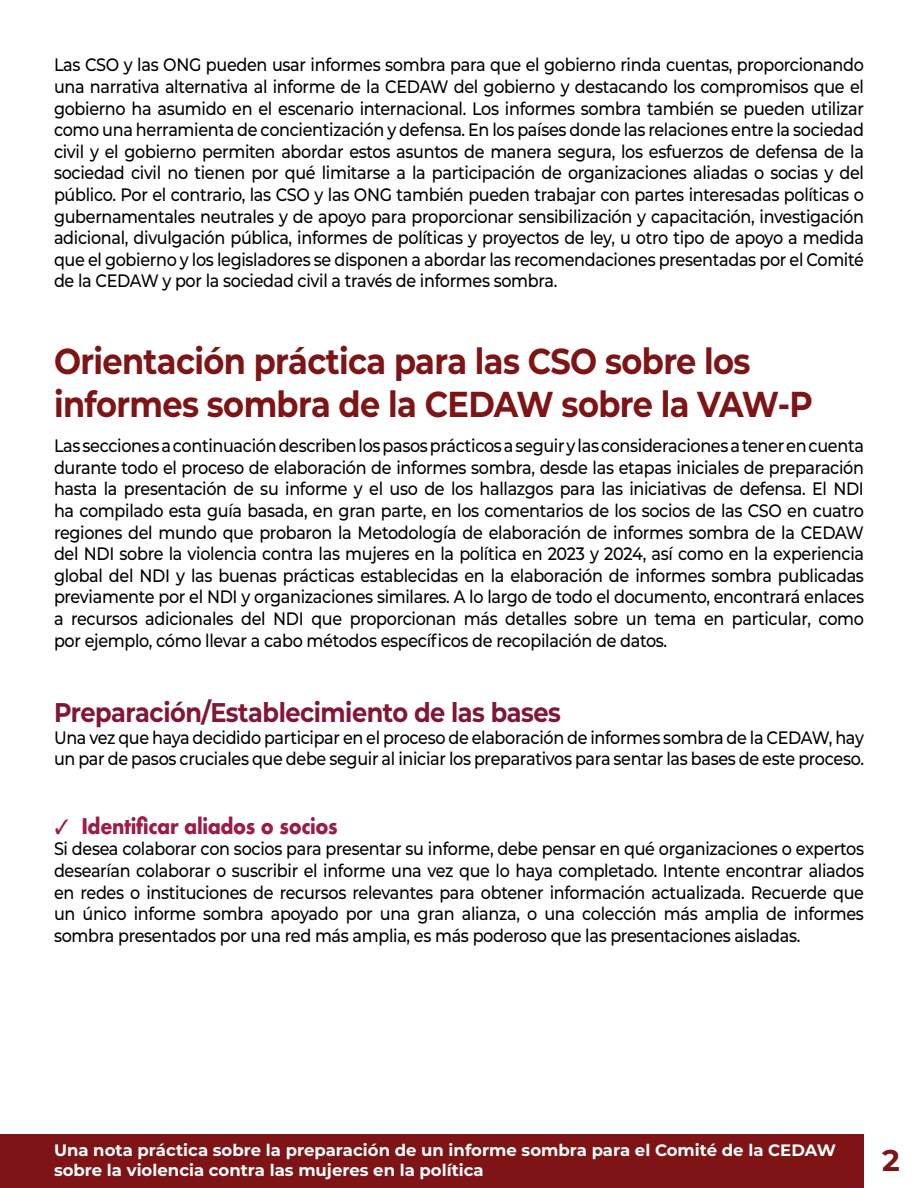
<style>
.page{position:relative;width:918px;height:1188px;background:#fff}
.page>*{position:absolute;margin:0;border:0;box-sizing:border-box;transform-origin:0 0}
.t1{font:700 36px/43.2px "Montserrat";letter-spacing:-.02em;color:#7e1416;scale:.89 1}
.t2{font:700 30px "Montserrat";color:#7e1416}
.Heading{font:700 27px "Montserrat";letter-spacing:-.02em;color:#811635;scale:.89 1}
.t3{font:700 21px "Futura";letter-spacing:-.02em;color:#9b1b49;scale:.89 1}
.Body_Text{font:500 18px/21.6px "Montserrat";letter-spacing:-.02em;color:#000;text-align:justify;scale:.89 1}
.t4{font:700 16.5px/19.8px "Montserrat";color:#fff}
</style>
<div class="page">
<div style="left:0;top:1134px;width:864px;height:54px;background:#7e1416"></div>
<p class="Body_Text" style="left:54px;top:54px;width:912px">Las CSO y las ONG pueden usar informes sombra para que el gobierno rinda cuentas, proporcionando una narrativa alternativa al informe de la CEDAW del gobierno y destacando los compromisos que el gobierno ha asumido en el escenario internacional. Los informes sombra también se pueden utilizar como una herramienta de concientización y defensa. En los países donde las relaciones entre la sociedad civil y el gobierno permiten abordar estos asuntos de manera segura, los esfuerzos de defensa de la sociedad civil no tienen por qué limitarse a la participación de organizaciones aliadas o socias y del público. Por el contrario, las CSO y las ONG también pueden trabajar con partes interesadas políticas o gubernamentales neutrales y de apoyo para proporcionar sensibilización y capacitación, investigación adicional, divulgación pública, informes de políticas y proyectos de ley, u otro tipo de apoyo a medida que el gobierno y los legisladores se disponen a abordar las recomendaciones presentadas por el Comité de la CEDAW y por la sociedad civil a través de informes sombra.</p>
<p class="t1" style="left:54px;top:338px;width:854px">Orientación práctica para las CSO sobre los informes sombra de la CEDAW sobre la VAW-P</p>
<p class="Body_Text" style="left:54px;top:434px;width:912px">Las secciones a continuación describen los pasos prácticos a seguir y las consideraciones a tener en cuenta durante todo el proceso de elaboración de informes sombra, desde las etapas iniciales de preparación hasta la presentación de su informe y el uso de los hallazgos para las iniciativas de defensa. El NDI ha compilado esta guía basada, en gran parte, en los comentarios de los socios de las CSO en cuatro regiones del mundo que probaron la Metodología de elaboración de informes sombra de la CEDAW del NDI sobre la violencia contra las mujeres en la política en 2023 y 2024, así como en la experiencia global del NDI y las buenas prácticas establecidas en la elaboración de informes sombra publicadas previamente por el NDI y organizaciones similares. A lo largo de todo el documento, encontrará enlaces a recursos adicionales del NDI que proporcionan más detalles sobre un tema en particular, como por ejemplo, cómo llevar a cabo métodos específicos de recopilación de datos.</p>
<p class="Heading" style="left:54px;top:693px;width:571px">Preparación/Establecimiento de las bases</p>
<p class="Body_Text" style="left:54px;top:726px;width:912px">Una vez que haya decidido participar en el proceso de elaboración de informes sombra de la CEDAW, hay un par de pasos cruciales que debe seguir al iniciar los preparativos para sentar las bases de este proceso.</p>
<p class="t3" style="left:81px;top:811px;width:290px">Identificar aliados o socios</p>
<p class="Body_Text" style="left:54px;top:837px;width:912px">Si desea colaborar con socios para presentar su informe, debe pensar en qué organizaciones o expertos desearían colaborar o suscribir el informe una vez que lo haya completado. Intente encontrar aliados en redes o instituciones de recursos relevantes para obtener información actualizada. Recuerde que un único informe sombra apoyado por una gran alianza, o una colección más amplia de informes sombra presentados por una red más amplia, es más poderoso que las presentaciones aisladas.</p>
<p class="t4" style="left:54px;top:1139px;width:784px">Una nota práctica sobre la preparación de un informe sombra para el Comité de la CEDAW sobre la violencia contra las mujeres en la política</p>
<h2 class="t2" style="left:882px;top:1139px;width:19px">2</h2>
</div>
